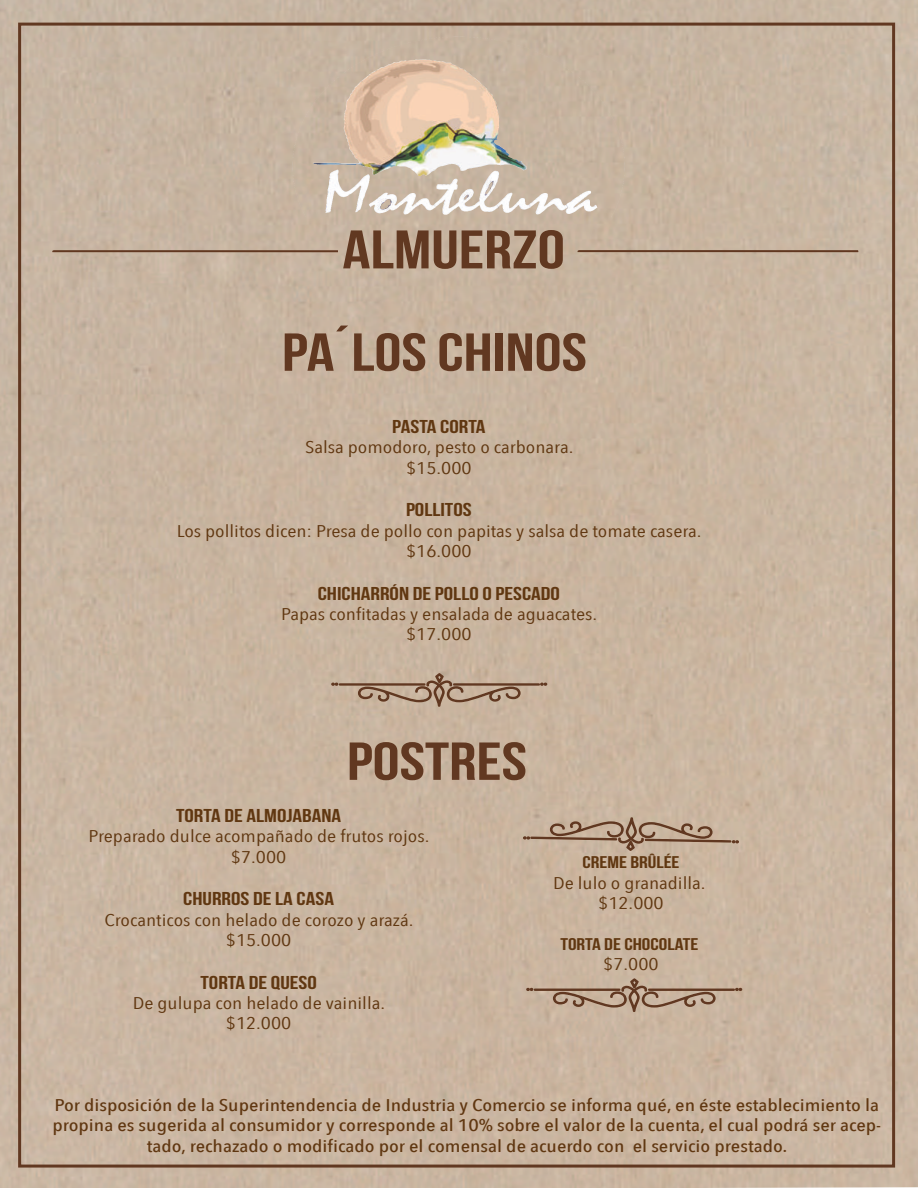
<style>
.page{position:relative;width:918px;height:1188px;background:#c9b5a1}
.page>*{position:absolute;margin:0;border:0;box-sizing:border-box;transform-origin:0 0}
.t1{font:54.15px "Bebas Neue";color:#613821;scale:1.27 1}
.t2{font:53.4px "Bebas Neue";color:#613821;scale:1.27 1}
.t3{font:18.6px "Bebas Neue";color:#603711;scale:1.27 1}
.t4{font:16.95px/20.4px "Avenir Next Condensed";color:#603711;text-align:center;scale:1.27 1}
.t5{font:500 16.95px/20.4px "Avenir Next Condensed";color:#603711;text-align:center;scale:1.27 1}
.t6{font:16.95px "Bebas Neue";color:#603711;scale:1.27 1}
</style>
<div class="page">
<svg style="left:577px;top:250px;width:283px;height:3px"></svg>
<svg style="left:51px;top:250px;width:288px;height:3px"></svg>
<div style="left:339px;top:683px;width:86px;height:3px;border:2px solid #613821"></div>
<svg style="left:331px;top:683px;width:7px;height:3px"></svg>
<div style="left:534px;top:989px;width:86px;height:2px;border:2px solid #613821"></div>
<svg style="left:526px;top:988px;width:7px;height:3px"></svg>
<div style="left:648px;top:989px;width:87px;height:2px;border:2px solid #613821"></div>
<svg style="left:735px;top:988px;width:7px;height:3px"></svg>
<svg style="left:552px;top:977px;width:164px;height:36px;background:#b49b85"></svg>
<div style="left:357px;top:672px;width:382px;height:262px;background:#c9b59f"></div>
<img style="left:270px;top:18px;width:378px;height:199px">
<h1 class="t1" style="left:342px;top:220px;width:177px">ALMUERZO</h1>
<h2 class="t2" style="left:282px;top:323px;width:242px">PA´LOS CHINOS</h2>
<p class="t3" style="left:392px;top:416px;width:75px">PASTA CORTA</p>
<p class="t4" style="left:305px;top:436px;width:213px">Salsa pomodoro, pesto o carbonara. $15.000</p>
<p class="t3" style="left:406px;top:500px;width:53px">POLLITOS</p>
<p class="t4" style="left:177px;top:520px;width:415px">Los pollitos dicen: Presa de pollo con papitas y salsa de tomate casera. $16.000</p>
<p class="t3" style="left:318px;top:583px;width:192px">CHICHARRÓN DE POLLO O PESCADO</p>
<p class="t4" style="left:281px;top:603px;width:250px">Papas confitadas y ensalada de aguacates. $17.000</p>
<h2 class="t2" style="left:347px;top:732px;width:143px">POSTRES</h2>
<p class="t3" style="left:176px;top:805px;width:132px">TORTA DE ALMOJABANA</p>
<p class="t4" style="left:89px;top:825px;width:270px">Preparado dulce acompañado de frutos rojos. $7.000</p>
<p class="t3" style="left:183px;top:889px;width:120px">CHURROS DE LA CASA</p>
<p class="t4" style="left:105px;top:909px;width:245px">Crocanticos con helado de corozo y arazá. $15.000</p>
<p class="t3" style="left:201px;top:972px;width:93px">TORTA DE QUESO</p>
<p class="t4" style="left:133px;top:992px;width:200px">De gulupa con helado de vainilla. $12.000</p>
<p class="t6" style="left:582px;top:853px;width:78px">CREME BRûléE</p>
<p class="t4" style="left:553px;top:872px;width:122px">De lulo o granadilla. $12.000</p>
<p class="t6" style="left:560px;top:935px;width:110px">TORTA DE CHOCOLATE</p>
<p class="t4" style="left:603px;top:953px;width:45px">$7.000</p>
<p class="t5" style="left:52px;top:1095px;width:654px">Por disposición de la Superintendencia de Industria y Comercio se informa qué, en éste establecimiento la propina es sugerida al consumidor y corresponde al 10% sobre el valor de la cuenta, el cual podrá ser acep&shy;tado, rechazado o modificado por el comensal de acuerdo con el servicio prestado.</p>
</div>
